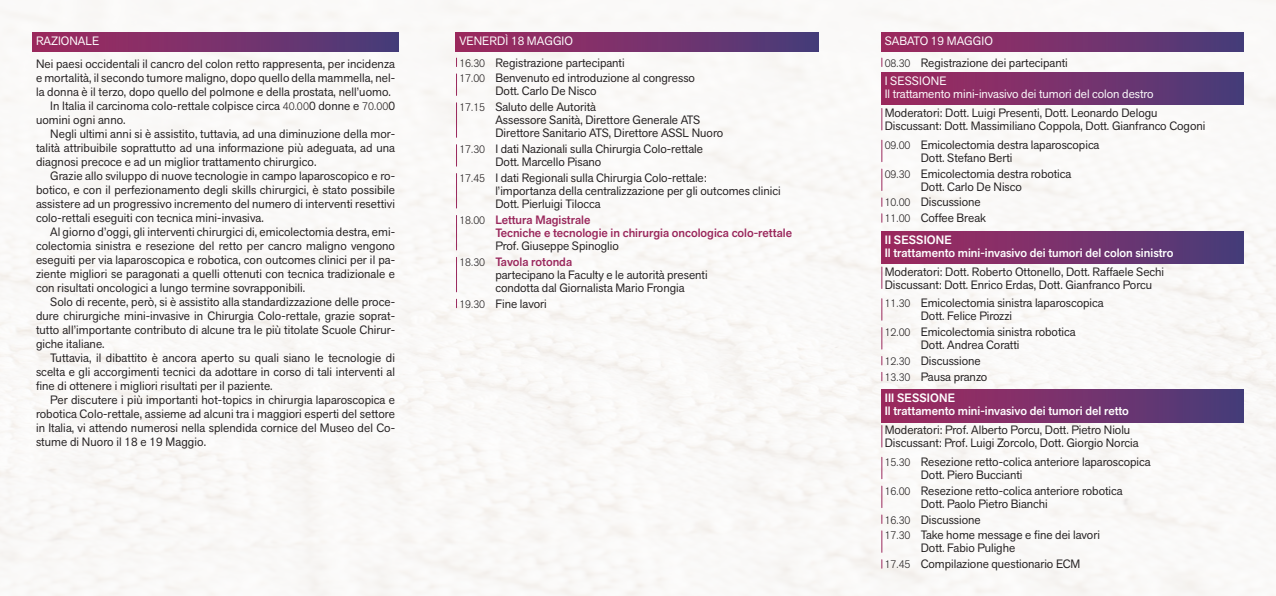
<style>
.page{position:relative;width:1276px;height:596px;background:#fff}
.page>*{position:absolute;margin:0;border:0;box-sizing:border-box;transform-origin:0 0}
.Paragraph_Style_2{font:12px/14px "Akzid Grtsk Next";color:#231f20}
.Paragraph_Style_1{font:500 12px/13px "Akzid Grtsk Next";color:#fff}
.Paragraph_Style_1-2{font:12px/13px "Akzid Grtsk Next";color:#fff}
.Paragraph_Style_2-2{font:500 12px/13px "Akzid Grtsk Next";color:#9a285c}
.s1{font-weight:300;font-size:11px}
.s2{font-weight:300;font-size:11px;color:#231f20}
.s3{font-weight:400;color:#231f20}
.s4{font-weight:500;color:#9a285c}
</style>
<div class="page">
<img style="left:0;top:0;width:1276px;height:595px">
<div style="left:456px;top:32px;width:362px;height:20px;background:linear-gradient(to right,#a3285e,#4b3c7a)"></div>
<svg style="left:456px;top:74px;width:1px;height:21px"></svg>
<hr style="left:456px;top:103px;width:1px;height:34px;background:#9a285c">
<svg style="left:456px;top:145px;width:1px;height:21px"></svg>
<hr style="left:456px;top:173px;width:1px;height:35px;background:#9a285c">
<hr style="left:456px;top:215px;width:1px;height:35px;background:#9a285c">
<hr style="left:456px;top:257px;width:1px;height:35px;background:#9a285c">
<div style="left:32px;top:32px;width:367px;height:20px;background:linear-gradient(to right,#a3285d,#4a3c7a)"></div>
<div style="left:881px;top:32px;width:362px;height:20px;background:linear-gradient(to right,#a3285e,#4b3c7a)"></div>
<div style="left:881px;top:72px;width:362px;height:33px;background:linear-gradient(to right,#a3285e,#4b3c7a)"></div>
<svg style="left:881px;top:108px;width:1px;height:22px"></svg>
<svg style="left:881px;top:140px;width:1px;height:22px"></svg>
<svg style="left:881px;top:169px;width:1px;height:21px"></svg>
<div style="left:881px;top:231px;width:362px;height:32px;background:linear-gradient(to right,#a3285e,#4b3c7a)"></div>
<svg style="left:881px;top:267px;width:1px;height:21px"></svg>
<svg style="left:881px;top:298px;width:1px;height:22px"></svg>
<svg style="left:881px;top:327px;width:1px;height:22px"></svg>
<div style="left:881px;top:389px;width:362px;height:33px;background:linear-gradient(to right,#a3285e,#4b3c7a)"></div>
<svg style="left:881px;top:425px;width:1px;height:22px"></svg>
<svg style="left:881px;top:457px;width:1px;height:21px"></svg>
<svg style="left:881px;top:486px;width:1px;height:21px"></svg>
<svg style="left:881px;top:530px;width:1px;height:22px"></svg>
<p class="Paragraph_Style_1-2" style="left:36px;top:34px;width:65px">RAZIONALE</p>
<p class="Paragraph_Style_2" style="left:36px;top:56px;width:360px;text-align:justify">Nei paesi occidentali il cancro del colon retto rappresenta, per incidenza e mortalità, il secondo tumore maligno, dopo quello della mammella, nel&shy;la donna è il terzo, dopo quello del polmone e della prostata, nell’uomo.</p>
<p class="Paragraph_Style_2" style="left:36px;top:98px;width:360px;text-indent:14px">In Italia il carcinoma colo-rettale colpisce circa <span class="s1">40.00</span>0 donne e <span class="s1">70.00</span>0 uomini ogni anno.</p>
<p class="Paragraph_Style_2" style="left:36px;top:126px;width:360px;text-align:justify;text-indent:14px">Negli ultimi anni si è assistito, tuttavia, ad una diminuzione della mor&shy;talità attribuibile soprattutto ad una informazione più adeguata, ad una diagnosi precoce e ad un miglior trattamento chirurgico.</p>
<p class="Paragraph_Style_2" style="left:36px;top:168px;width:360px;text-align:justify;text-indent:14px">Grazie allo sviluppo di nuove tecnologie in campo laparoscopico e ro&shy;botico, e con il perfezionamento degli skills chirurgici, è stato possibile assistere ad un progressivo incremento del numero di interventi resettivi colo-rettali eseguiti con tecnica mini-invasiva.</p>
<p class="Paragraph_Style_2" style="left:36px;top:224px;width:361px;text-align:justify;text-indent:14px">Al giorno d’oggi, gli interventi chirurgici di, emicolectomia destra, emi&shy;colectomia sinistra e resezione del retto per cancro maligno vengono eseguiti per via laparoscopica e robotica, con outcomes clinici per il pa&shy;ziente migliori se paragonati a quelli ottenuti con tecnica tradizionale e con risultati oncologici a lungo termine sovrapponibili.</p>
<p class="Paragraph_Style_2" style="left:36px;top:294px;width:360px;text-align:justify;text-indent:14px">Solo di recente, però, si è assistito alla standardizzazione delle proce&shy;dure chirurgiche mini-invasive in Chirurgia Colo-rettale, grazie soprat&shy;tutto all’importante contributo di alcune tra le più titolate Scuole Chirur&shy;giche italiane.</p>
<p class="Paragraph_Style_2" style="left:36px;top:350px;width:361px;text-align:justify;text-indent:14px">Tuttavia, il dibattito è ancora aperto su quali siano le tecnologie di scelta e gli accorgimenti tecnici da adottare in corso di tali interventi al fine di ottenere i migliori risultati per il paziente.</p>
<p class="Paragraph_Style_2" style="left:36px;top:392px;width:361px;text-align:justify;text-indent:14px">Per discutere i più importanti hot-topics in chirurgia laparoscopica e robotica Colo-rettale, assieme ad alcuni tra i maggiori esperti del settore in Italia, vi attendo numerosi nella splendida cornice del Museo del Co&shy;stume di Nuoro il 18 e 19 Maggio.</p>
<p class="Paragraph_Style_1-2" style="left:459px;top:34px;width:115px">VENERDÌ 18 MAGGIO</p>
<p class="Paragraph_Style_2" style="left:459px;top:55px;width:167px"><span class="s1">16.30</span> Registrazione partecipanti</p>
<p class="Paragraph_Style_2" style="left:495px;top:72px;width:201px;line-height:13px;text-indent:-36px"><span class="s1">17.00</span> Benvenuto ed introduzione al congresso<br>Dott. Carlo De Nisco</p>
<p class="Paragraph_Style_2" style="left:495px;top:100px;width:229px;line-height:13px;text-indent:-36px"><span class="s1">17.15</span> Saluto delle Autorità<br>Assessore Sanità, Direttore Generale ATS<br>Direttore Sanitario ATS, Direttore ASSL Nuoro</p>
<p class="Paragraph_Style_2" style="left:495px;top:142px;width:209px;line-height:13px;text-indent:-36px"><span class="s1">17.30</span> I dati Nazionali sulla Chirurgia Colo-rettale<br>Dott. Marcello Pisano</p>
<p class="Paragraph_Style_2" style="left:495px;top:171px;width:287px;line-height:13px;text-indent:-36px"><span class="s1">17.45</span> I dati Regionali sulla Chirurgia Colo-rettale:<br>l’importanza della centralizzazione per gli outcomes clinici<br>Dott. Pierluigi Tilocca</p>
<p class="Paragraph_Style_2-2" style="left:495px;top:213px;width:298px;text-indent:-36px"><span class="s2">18.00</span> Lettura Magistrale<br>Tecniche e tecnologie in chirurgia oncologica colo-rettale<br><span class="s3">Prof. Giuseppe Spinoglio</span></p>
<p class="Paragraph_Style_2" style="left:495px;top:255px;width:214px;line-height:13px;text-indent:-36px"><span class="s1">18.30</span> <span class="s4">Tavola rotonda<br></span>partecipano la Faculty e le autorità presenti condotta dal Giornalista Mario Frongia</p>
<p class="Paragraph_Style_2" style="left:459px;top:296px;width:89px"><span class="s1">19.30</span> Fine lavori</p>
<p class="Paragraph_Style_1-2" style="left:884px;top:34px;width:110px">SABATO 19 MAGGIO</p>
<p class="Paragraph_Style_2" style="left:884px;top:55px;width:185px"><span class="s1">08.30</span> Registrazione dei partecipanti</p>
<p class="Paragraph_Style_1-2" style="left:884px;top:74px;width:270px">I SESSIONE<br>Il trattamento mini-invasivo dei tumori del colon destro</p>
<p class="Paragraph_Style_2" style="left:884px;top:106px;width:322px;line-height:13px">Moderatori: Dott. Luigi Presenti, Dott. Leonardo Delogu<br>Discussant: Dott. Massimiliano Coppola, Dott. Gianfranco Cogoni</p>
<p class="Paragraph_Style_2" style="left:920px;top:138px;width:180px;line-height:13px;text-indent:-36px"><span class="s1">09.00</span> Emicolectomia destra laparoscopica<br>Dott. Stefano Berti</p>
<p class="Paragraph_Style_2" style="left:920px;top:167px;width:152px;line-height:13px;text-indent:-36px"><span class="s1">09.30</span> Emicolectomia destra robotica<br>Dott. Carlo De Nisco</p>
<p class="Paragraph_Style_2" style="left:884px;top:195px;width:98px"><span class="s1">10.00</span> Discussione</p>
<p class="Paragraph_Style_2" style="left:884px;top:211px;width:103px"><span class="s1">11.00</span> Coffee Break</p>
<p class="Paragraph_Style_1" style="left:884px;top:233px;width:290px">II SESSIONE<br>Il trattamento mini-invasivo dei tumori del colon sinistro</p>
<p class="Paragraph_Style_2" style="left:884px;top:264px;width:281px;line-height:13px">Moderatori: Dott. Roberto Ottonello, Dott. Raffaele Sechi<br>Discussant: Dott. Enrico Erdas, Dott. Gianfranco Porcu</p>
<p class="Paragraph_Style_2" style="left:920px;top:296px;width:184px;line-height:13px;text-indent:-36px"><span class="s1">11.30</span> Emicolectomia sinistra laparoscopica<br>Dott. Felice Pirozzi</p>
<p class="Paragraph_Style_2" style="left:920px;top:325px;width:156px;line-height:13px;text-indent:-36px"><span class="s1">12.00</span> Emicolectomia sinistra robotica<br>Dott. Andrea Coratti</p>
<p class="Paragraph_Style_2" style="left:884px;top:353px;width:98px"><span class="s1">12.30</span> Discussione</p>
<p class="Paragraph_Style_2" style="left:884px;top:369px;width:104px"><span class="s1">13.30</span> Pausa pranzo</p>
<p class="Paragraph_Style_1" style="left:884px;top:391px;width:246px">III SESSIONE<br>Il trattamento mini-invasivo dei tumori del retto</p>
<p class="Paragraph_Style_2" style="left:884px;top:423px;width:255px;line-height:13px">Moderatori: Prof. Alberto Porcu, Dott. Pietro Niolu<br>Discussant: Prof. Luigi Zorcolo, Dott. Giorgio Norcia</p>
<p class="Paragraph_Style_2" style="left:920px;top:454px;width:231px;line-height:13px;text-indent:-36px"><span class="s1">15.30</span> Resezione retto-colica anteriore laparoscopica<br>Dott. Piero Buccianti</p>
<p class="Paragraph_Style_2" style="left:920px;top:483px;width:203px;line-height:13px;text-indent:-36px"><span class="s1">16.00</span> Resezione retto-colica anteriore robotica<br>Dott. Paolo Pietro Bianchi</p>
<p class="Paragraph_Style_2" style="left:884px;top:512px;width:98px"><span class="s1">16.30</span> Discussione</p>
<p class="Paragraph_Style_2" style="left:920px;top:528px;width:181px;line-height:13px;text-indent:-36px"><span class="s1">17.30</span> Take home message e fine dei lavori<br>Dott. Fabio Pulighe</p>
<p class="Paragraph_Style_2" style="left:884px;top:556px;width:197px"><span class="s1">17.45</span> Compilazione questionario ECM</p>
</div>
